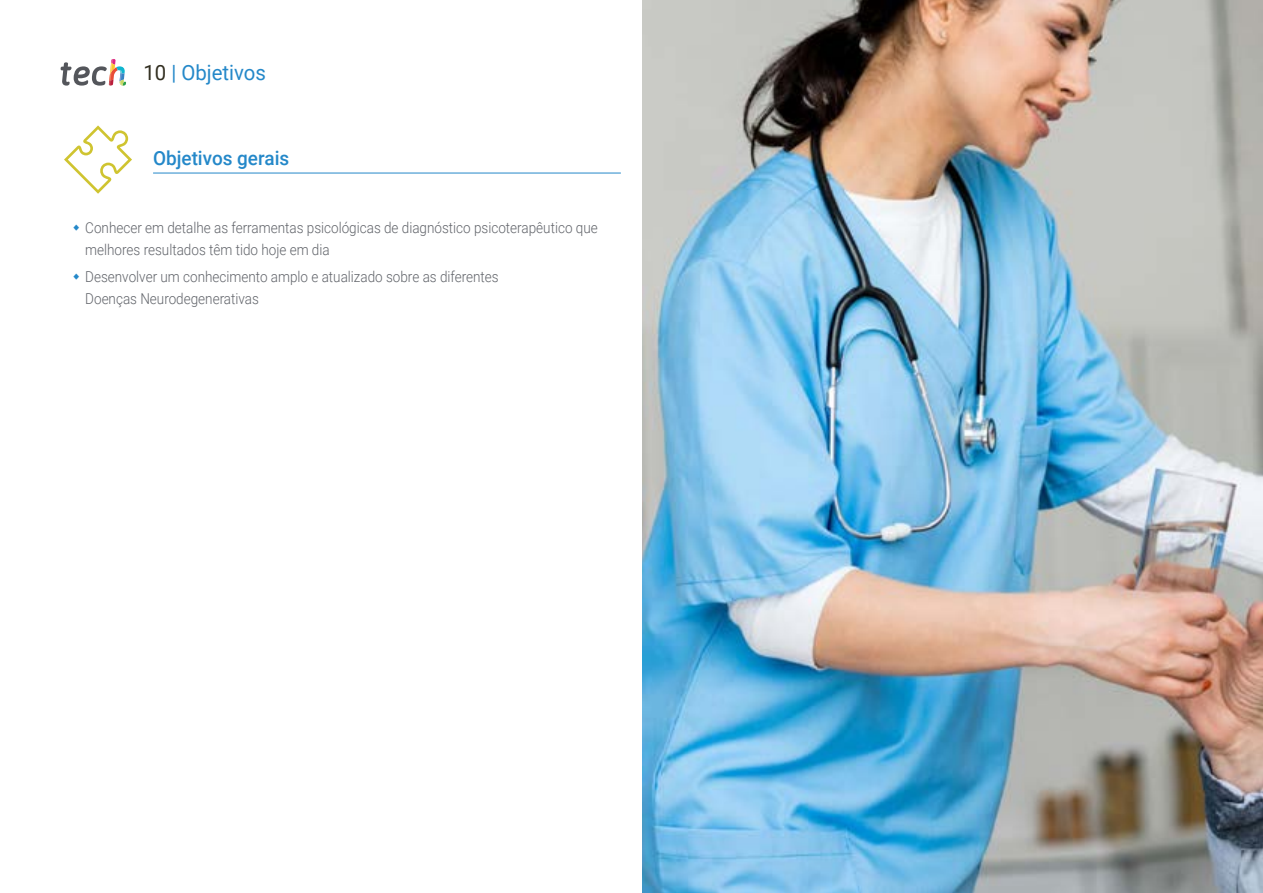
<style>
.page{position:relative;width:1263px;height:893px;background:#fff}
.page>*{position:absolute;margin:0;border:0;box-sizing:border-box;transform-origin:0 0}
.t1{font:21px "Roboto";color:#2488c9}
.t2{font:500 19.5px "Roboto";color:#2488c9}
.t3{font:300 15px/22.5px "Roboto";color:#61646a;scale:.9 1}
.s1{color:#312e20}
</style>
<div class="page">
<hr style="left:153px;top:173px;width:468px;height:1px;background:#2488c9">
<svg style="left:64px;top:125px;width:68px;height:69px"></svg>
<img style="left:642px;top:0;width:621px;height:893px">
<svg style="left:61px;top:59px;width:65px;height:27px"></svg>
<h1 class="t1" style="left:144px;top:57px;width:124px"><span class="s1">10</span> | Objetivos</h1>
<h2 class="t2" style="left:153px;top:144px;width:138px">Objetivos gerais</h2>
<p class="t3" style="left:85px;top:216px;width:571px">Conhecer em detalhe as ferramentas psicológicas de diagnóstico psicoterapêutico que melhores resultados têm tido hoje em dia</p>
<p class="t3" style="left:85px;top:265px;width:461px">Desenvolver um conhecimento amplo e atualizado sobre as diferentes<br>Doenças Neurodegenerativas</p>
</div>
